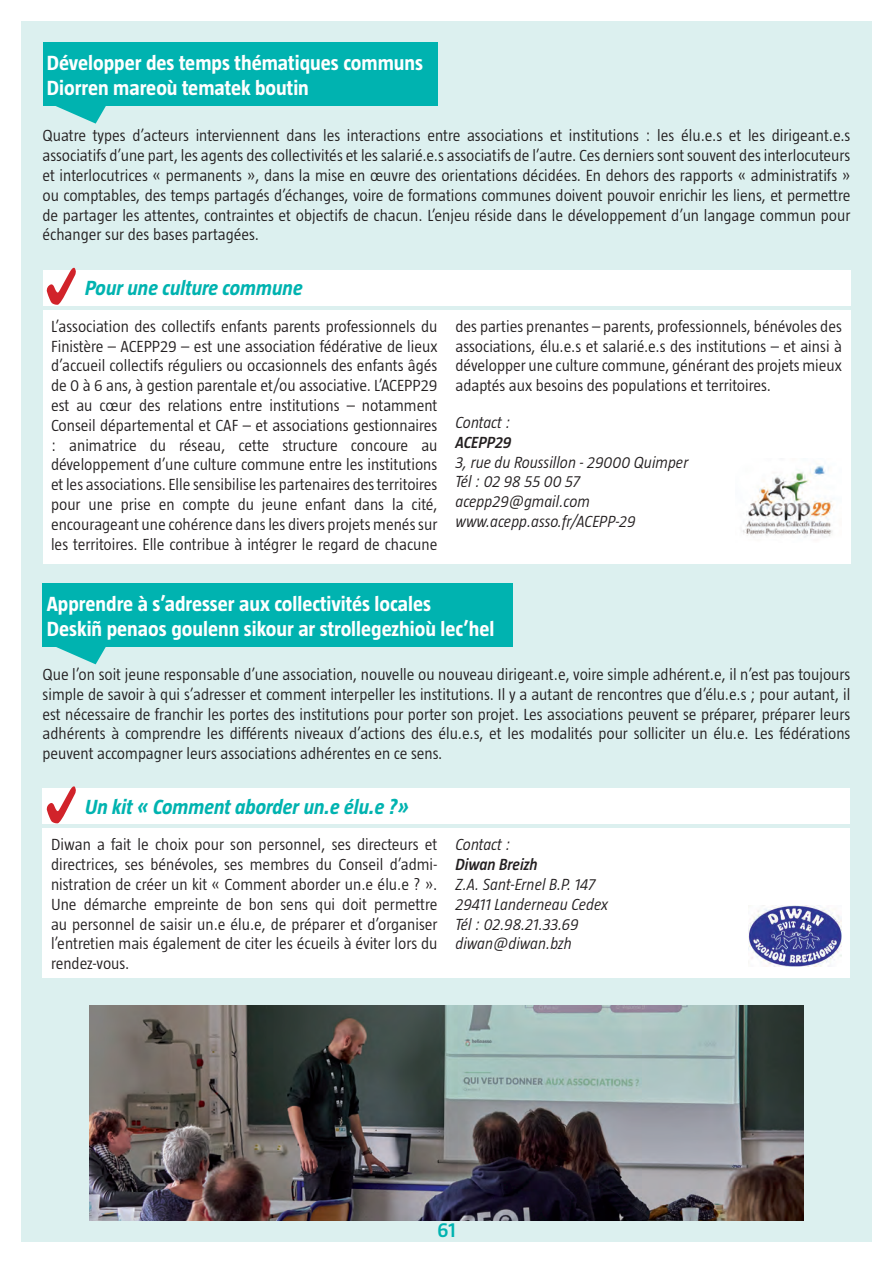
<style>
.page{position:relative;width:893px;height:1263px;background:#fff}
.page>*{position:absolute;margin:0;border:0;box-sizing:border-box;transform-origin:0 0}
.t1{font:700 21px/25.2px "Taz";color:#fff}
.t2{font:italic 700 21px "Taz";color:#00b3b0}
.t3{font:600 21px "Taz";color:#00b3b0}
.t4{font:300 16.5px/19.8px "Taz";color:#231f20;text-align:justify}
.t5{font:italic 300 16.5px/19.8px "Taz";color:#231f20}
.t6{font:italic 600 16.5px "Taz";color:#231f20}
</style>
<div class="page">
<div style="left:21px;top:21px;width:851px;height:1221px;background:#dcf0ef"></div>
<svg style="left:45px;top:646px;width:74px;height:18px"></svg>
<div style="left:43px;top:583px;width:470px;height:63px;background:#00b3b0"></div>
<svg style="left:56px;top:106px;width:50px;height:18px"></svg>
<div style="left:43px;top:43px;width:394px;height:63px;background:#00b3b0"></div>
<div style="left:43px;top:310px;width:807px;height:253px;background:#fff"></div>
<div style="left:43px;top:270px;width:807px;height:36px;background:#fff"></div>
<svg style="left:47px;top:268px;width:29px;height:37px"></svg>
<img style="left:743px;top:465px;width:91px;height:73px">
<div style="left:43px;top:829px;width:807px;height:149px;background:#fff"></div>
<div style="left:43px;top:788px;width:807px;height:36px;background:#fff"></div>
<svg style="left:47px;top:786px;width:29px;height:37px"></svg>
<img style="left:749px;top:906px;width:93px;height:61px">
<img style="left:89px;top:1006px;width:715px;height:214px">
<p class="t1" style="left:47px;top:50px;width:378px">Développer des temps thématiques communs<br>Diorren mareoù tematek boutin</p>
<p class="t4" style="left:43px;top:126px;width:809px">Quatre types d’acteurs interviennent dans les interactions entre associations et institutions : les élu.e.s et les dirigeant.e.s associatifs d’une part, les agents des collectivités et les salarié.e.s associatifs de l’autre. Ces derniers sont souvent des interlocuteurs et interlocutrices « permanents », dans la mise en œuvre des orientations décidées. En dehors des rapports « administratifs » ou comptables, des temps partagés d’échanges, voire de formations communes doivent pouvoir enrichir les liens, et permettre de partager les attentes, contraintes et objectifs de chacun. L’enjeu réside dans le développement d’un langage commun pour échanger sur des bases partagées.</p>
<p class="t2" style="left:85px;top:276px;width:219px">Pour une culture commune</p>
<p class="t4" style="left:51px;top:316px;width:388px">L’association des collectifs enfants parents professionnels du Finistère – ACEPP29 – est une association fédérative de lieux d’accueil collectifs réguliers ou occasionnels des enfants âgés de 0 à 6 ans, à gestion parentale et/ou associative. L’ACEPP29 est au cœur des relations entre institutions – notamment Conseil départemental et CAF – et associations gestionnaires : animatrice du réseau, cette structure concoure au développement d’une culture commune entre les institutions et les associations. Elle sensibilise les partenaires des territoires pour une prise en compte du jeune enfant dans la cité, encourageant une cohérence dans les divers projets menés sur les territoires. Elle contribue à intégrer le regard de chacune</p>
<p class="t4" style="left:455px;top:316px;width:388px">des parties prenantes – parents, professionnels, bénévoles des associations, élu.e.s et salarié.e.s des institutions – et ainsi à développer une culture commune, générant des projets mieux adaptés aux besoins des populations et territoires.</p>
<p class="t5" style="left:455px;top:412px;width:57px">Contact :</p>
<p class="t6" style="left:455px;top:433px;width:57px">ACEPP29</p>
<p class="t5" style="left:455px;top:452px;width:234px">3, rue du Roussillon - 29000 Quimper<br>Tél : 02 98 55 00 57 acepp29@gmail.com www.acepp.asso.fr/ACEPP-29</p>
<p class="t1" style="left:47px;top:591px;width:449px">Apprendre à s’adresser aux collectivités locales<br>Deskiñ penaos goulenn sikour ar strollegezhioù lec’hel</p>
<p class="t4" style="left:43px;top:664px;width:809px">Que l’on soit jeune responsable d’une association, nouvelle ou nouveau dirigeant.e, voire simple adhérent.e, il n’est pas toujours simple de savoir à qui s’adresser et comment interpeller les institutions. Il y a autant de rencontres que d’élu.e.s ; pour autant, il est nécessaire de franchir les portes des institutions pour porter son projet. Les associations peuvent se préparer, préparer leurs adhérents à comprendre les différents niveaux d’actions des élu.e.s, et les modalités pour solliciter un élu.e. Les fédérations peuvent accompagner leurs associations adhérentes en ce sens.</p>
<p class="t2" style="left:85px;top:795px;width:325px">Un kit « Comment aborder un.e élu.e ?»</p>
<p class="t4" style="left:51px;top:835px;width:388px">Diwan a fait le choix pour son personnel, ses directeurs et directrices, ses bénévoles, ses membres du Conseil d’admi&shy;nistration de créer un kit « Comment aborder un.e élu.e ? ».<br>Une démarche empreinte de bon sens qui doit permettre au personnel de saisir un.e élu.e, de préparer et d’organiser l’entretien mais également de citer les écueils à éviter lors du rendez-vous.</p>
<p class="t5" style="left:455px;top:835px;width:57px">Contact :</p>
<p class="t6" style="left:455px;top:855px;width:84px">Diwan Breizh</p>
<p class="t5" style="left:455px;top:874px;width:154px">Z.A. Sant-Ernel B.P. 147<br>29411 Landerneau Cedex<br>Tél : 02.98.21.33.69 diwan@diwan.bzh</p>
<p class="t3" style="left:437px;top:1218px;width:20px">61</p>
</div>
